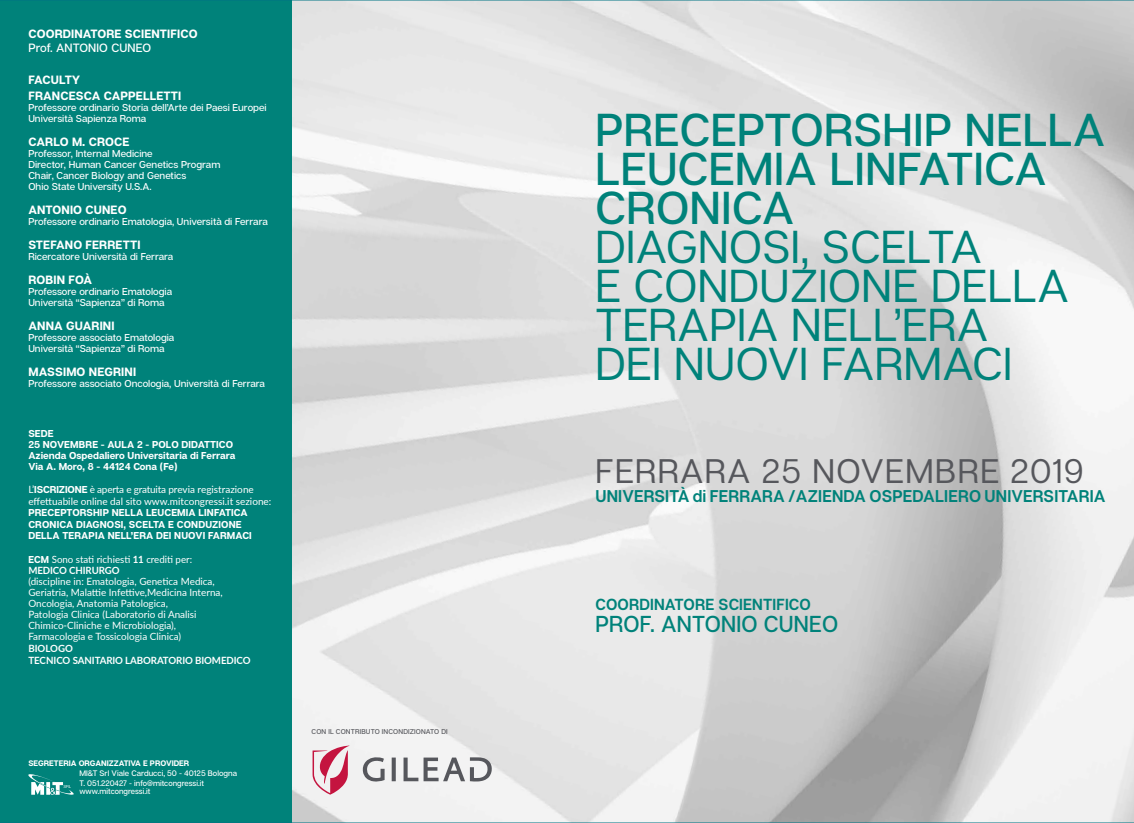
<style>
.page{position:relative;width:1134px;height:823px;background:#fff}
.page>*{position:absolute;margin:0;border:0;box-sizing:border-box;transform-origin:0 0}
.t1{font:46px/39px "Articulat CF";letter-spacing:.01em;color:#00827a}
.t2{font:500 46px/39px "Articulat CF";letter-spacing:.01em;color:#00827a}
.t3{font:34px "Articulat CF";letter-spacing:.04em;color:#56575c}
.t4{font:500 23px "Articulat CF";letter-spacing:.01em;color:#00827a}
.t5{font:600 17px "Articulat CF";letter-spacing:.01em;color:#00827a}
.t6{font:600 16px "Articulat CF";letter-spacing:.01em;color:#00827a}
.t7{font:700 12px/16px "Articulat CF";letter-spacing:.01em;color:#fff}
.t8{font:500 12px "Articulat CF";letter-spacing:.01em;color:#fff}
.t9{font:500 10px/11px "Articulat CF";color:#fff}
.t10{font:10px/11px "Lato";color:#fff}
.t11{font:700 10px/11px "Articulat CF";letter-spacing:.01em;color:#fff}
.t12{font:700 10px/12px "Lato";letter-spacing:-.01em;color:#fff}
.t13{font:500 8px/10px "Articulat CF";color:#fff}
.t14{font:700 8px "Articulat CF";color:#fff}
.t15{font:500 7px "Articulat CF";letter-spacing:.02em;color:#56575c}
.s1{font-family:"Articulat CF";font-weight:700}
.s2{font-weight:700}
</style>
<div class="page">
<img style="left:291px;top:1px;width:843px;height:821px">
<div style="left:0;top:0;width:291px;height:822px;background:#00827a"></div>
<hr style="left:0;top:0;width:1134px;height:1px;background:#007484">
<hr style="left:0;top:822px;width:1134px;height:1px;background:#007484">
<svg style="left:28px;top:774px;width:46px;height:21px"></svg>
<svg style="left:313px;top:745px;width:36px;height:49px"></svg>
<svg style="left:362px;top:756px;width:23px;height:25px"></svg>
<svg style="left:403px;top:756px;width:89px;height:25px"></svg>
<svg style="left:392px;top:757px;width:4px;height:23px"></svg>
<p class="t7" style="left:28px;top:26px;width:171px">COORDINATORE SCIENTIFICO</p>
<p class="t8" style="left:28px;top:41px;width:124px">Prof. ANTONIO CUNEO</p>
<p class="t7" style="left:28px;top:72px;width:154px">FACULTY<br>FRANCESCA CAPPELLETTI</p>
<p class="t9" style="left:28px;top:102px;width:240px">Professore ordinario Storia dell’Arte dei Paesi Europei<br>Università Sapienza Roma</p>
<p class="t7" style="left:28px;top:134px;width:103px">CARLO M. CROCE</p>
<p class="t9" style="left:28px;top:148px;width:194px">Professor, Internal Medicine<br>Director, Human Cancer Genetics Program Chair, Cancer Biology and Genetics<br>Ohio State University U.S.A.</p>
<p class="t7" style="left:28px;top:202px;width:100px">ANTONIO CUNEO</p>
<p class="t9" style="left:28px;top:216px;width:241px">Professore ordinario Ematologia, Università di Ferrara</p>
<p class="t7" style="left:28px;top:237px;width:114px">STEFANO FERRETTI</p>
<p class="t9" style="left:28px;top:251px;width:146px">Ricercatore Università di Ferrara</p>
<p class="t7" style="left:28px;top:272px;width:65px">ROBIN FOÀ</p>
<p class="t9" style="left:28px;top:286px;width:145px">Professore ordinario Ematologia<br>Università “Sapienza” di Roma</p>
<p class="t7" style="left:28px;top:318px;width:88px">ANNA GUARINI</p>
<p class="t9" style="left:28px;top:332px;width:147px">Professore associato Ematologia<br>Università “Sapienza” di Roma</p>
<p class="t7" style="left:28px;top:364px;width:109px">MASSIMO NEGRINI</p>
<p class="t9" style="left:28px;top:378px;width:238px">Professore associato Oncologia, Università di Ferrara</p>
<p class="t11" style="left:28px;top:428px;width:208px">SEDE<br>25 NOVEMBRE - AULA 2 - POLO DIDATTICO<br>Azienda Ospedaliero Universitaria di Ferrara<br>Via A. Moro, 8 - 44124 Cona (Fe)</p>
<p class="t10" style="left:28px;top:483px;width:245px;line-height:11.5px">L’<span class="s1">ISCRIZIONE</span> è aperta e gratuita previa registrazione effettuabile online dal sito www.mitcongressi.it sezione:</p>
<p class="t11" style="left:28px;top:507px;width:225px;line-height:11.5px">PRECEPTORSHIP NELLA LEUCEMIA LINFATICA<br>CRONICA DIAGNOSI, SCELTA E CONDUZIONE<br>DELLA TERAPIA NELL’ERA DEI NUOVI FARMACI</p>
<p class="t10" style="left:28px;top:553px;width:165px"><span class="s1">ECM</span> Sono stati richiesti <span class="s2">11</span> crediti per:<br><span class="s2">MEDICO CHIRURGO</span></p>
<p class="t10" style="left:28px;top:575px;width:196px">(discipline in: Ematologia, Genetica Medica, Geriatria, Malattie Infettive,Medicina Interna, Oncologia, Anatomia Patologica,<br>Patologia Clinica (Laboratorio di Analisi Chimico-Cliniche e Microbiologia), Farmacologia e Tossicologia Clinica)</p>
<p class="t12" style="left:28px;top:641px;width:224px">BIOLOGO<br>TECNICO SANITARIO LABORATORIO BIOMEDICO</p>
<p class="t14" style="left:28px;top:758px;width:162px">SEGRETERIA ORGANIZZATIVA E PROVIDER</p>
<p class="t13" style="left:79px;top:768px;width:159px">MI&amp;T Srl Viale Carducci, 50 - 40125 Bologna<br>T. 051.220427 - info@mitcongressi.it</p>
<p class="t13" style="left:79px;top:786px;width:72px">www.mitcongressi.it</p>
<p class="t15" style="left:312px;top:727px;width:138px">CON IL CONTRIBUTO INCONDIZIONATO DI</p>
<h1 class="t2" style="left:596px;top:112px;width:511px">PRECEPTORSHIP NELLA<br>LEUCEMIA LINFATICA<br>CRONICA</h1>
<h1 class="t1" style="left:596px;top:228px;width:475px">DIAGNOSI, SCELTA<br>E CONDUZIONE DELLA<br>TERAPIA NELL’ERA<br>DEI NUOVI FARMACI</h1>
<h2 class="t3" style="left:595px;top:451px;width:490px">FERRARA 25 NOVEMBRE 2019</h2>
<h3 class="t5" style="left:595px;top:485px;width:512px">UNIVERSITÀ di FERRARA /AZIENDA OSPEDALIERO UNIVERSITARIA</h3>
<h3 class="t6" style="left:595px;top:594px;width:217px">COORDINATORE SCIENTIFICO</h3>
<h3 class="t4" style="left:595px;top:609px;width:244px">PROF. ANTONIO CUNEO</h3>
</div>
